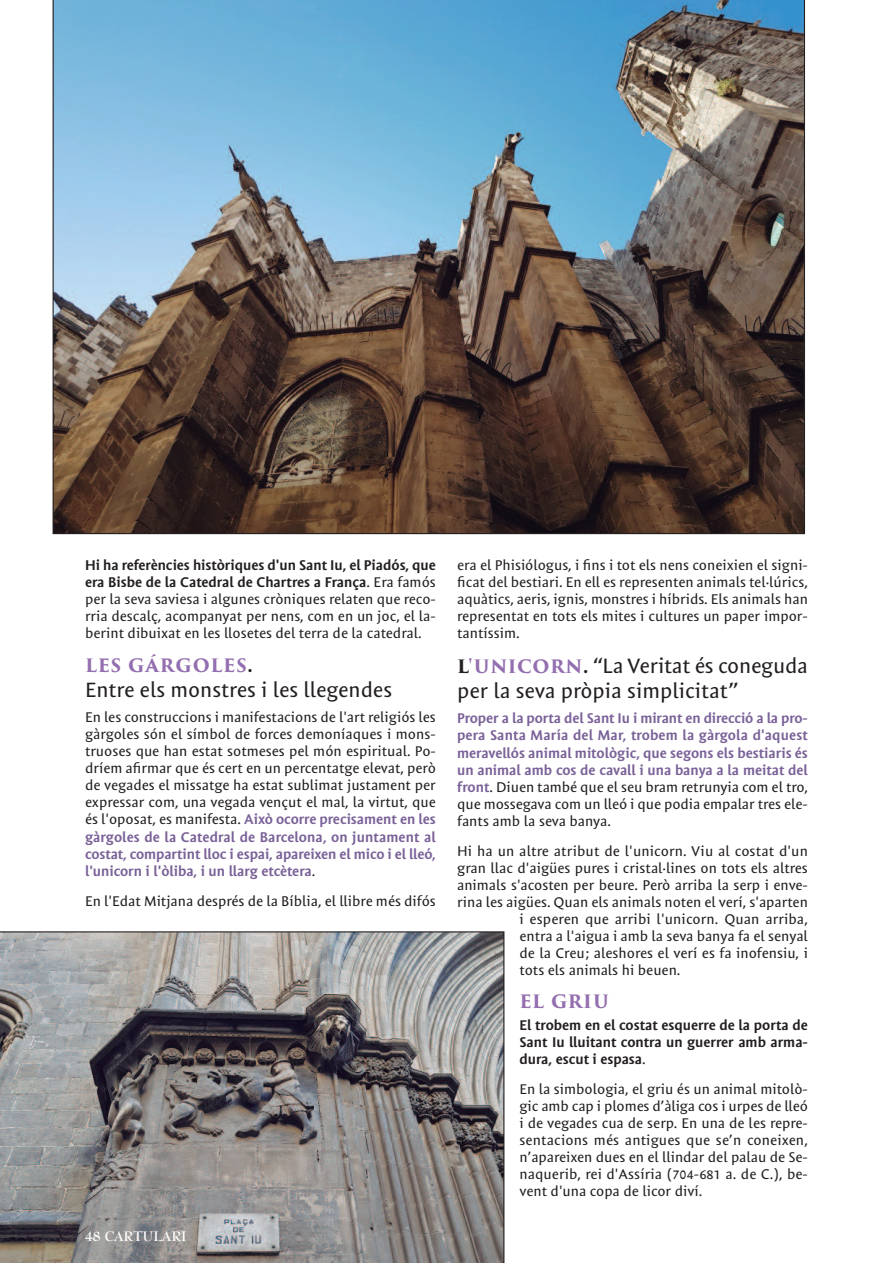
<style>
.page{position:relative;width:893px;height:1263px;background:#fff}
.page>*{position:absolute;margin:0;border:0;box-sizing:border-box;transform-origin:0 0}
.t1{font:21px/25.2px "Mantika Sans Pro CYR";color:#231f20}
.t2{font:700 18px "Trajan Pro 3";letter-spacing:.05em;color:#946fb0}
.t3{font:14.25px/17.1px "Mantika Sans Pro CYR";color:#231f20;text-align:justify}
.t4{font:700 14.25px/17.1px "Mantika Sans Pro CYR";color:#7a6298;text-align:justify}
.t5{font:700 14.25px/17.1px "Mantika Sans Pro CYR";color:#231f20;text-align:justify}
.t6{font:700 13.5px "Bernhard Modern BT";color:#fff}
.s1{font-weight:700}
.s2{color:#231f20}
.s3{font-weight:700;color:#7a6298}
.s4{font-family:"Trajan Pro 3";font-weight:700;font-size:18px}
.s5{font-family:"Trajan Pro 3";font-weight:700;font-size:18px;color:#946fb0}
.s6{font-weight:400;color:#231f20}
.s7{font-weight:400}
</style>
<div class="page">
<img style="left:53px;top:0;width:752px;height:534px">
<img style="left:0;top:931px;width:504px;height:332px">
<p class="t3" style="left:85px;top:557px;width:352px"><span class="s1">Hi ha referències històriques d'un Sant Iu, el Piadós, que era Bisbe de la Catedral de Chartres a França</span>. Era famós per la seva saviesa i algunes cròniques relaten que reco&shy;rria descalç, acompanyat per nens, com en un joc, el la&shy;berint dibuixat en les llosetes del terra de la catedral.</p>
<p class="t2" style="left:85px;top:659px;width:169px">LES GÁRGOLES<span class="s2">.</span></p>
<h1 class="t1" style="left:85px;top:678px;width:309px">Entre els monstres i les llegendes</h1>
<p class="t3" style="left:85px;top:709px;width:352px">En les construccions i manifestacions de l'art religiós les gàrgoles són el símbol de forces demoníaques i mons&shy;truoses que han estat sotmeses pel món espiritual. Po&shy;dríem afirmar que és cert en un percentatge elevat, però de vegades el missatge ha estat sublimat justament per expressar com, una vegada vençut el mal, la virtut, que és l'oposat, es manifesta. <span class="s3">Això ocorre precisament en les gàrgoles de la Catedral de Barcelona, on juntament al costat, compartint lloc i espai, apareixen el mico i el lleó, l'unicorn i l'òliba, i un llarg etcètera</span>.</p>
<p class="t3" style="left:85px;top:893px;width:352px">En l'Edat Mitjana després de la Bíblia, el llibre més difós</p>
<p class="t6" style="left:85px;top:1228px;width:103px">48 CARTULARI</p>
<p class="t3" style="left:457px;top:557px;width:352px">era el Phisiólogus, i fins i tot els nens coneixien el signi&shy;ficat del bestiari. En ell es representen animals tel·lúrics, aquàtics, aeris, ignis, monstres i híbrids. Els animals han representat en tots els mites i cultures un paper impor&shy;tantíssim.</p>
<h1 class="t1" style="left:457px;top:655px;width:352px"><span class="s4">L</span><span class="s5">'UNICORN</span><span class="s4">.</span> “La Veritat és coneguda per la seva pròpia simplicitat”</h1>
<p class="t4" style="left:457px;top:711px;width:352px">Proper a la porta del Sant Iu i mirant en direcció a la pro&shy;pera Santa María del Mar, trobem la gàrgola d'aquest meravellós animal mitològic, que segons els bestiaris és un animal amb cos de cavall i una banya a la meitat del front<span class="s6">. Diuen també que el seu bram retrunyia com el tro, que mossegava com un lleó i que podia empalar tres ele&shy;fants amb la seva banya.</span></p>
<p class="t3" style="left:457px;top:843px;width:352px">Hi ha un altre atribut de l'unicorn. Viu al costat d'un</p>
<p class="t3" style="left:457px;top:860px;width:352px">gran llac d'aigües pures i cristal·lines on tots els altres</p>
<p class="t3" style="left:457px;top:877px;width:352px">animals s'acosten per beure. Però arriba la serp i enve-</p>
<p class="t3" style="left:457px;top:895px;width:352px">rina les aigües. Quan els animals noten el verí, s'aparten</p>
<p class="t3" style="left:519px;top:912px;width:290px">i esperen que arribi l'unicorn. Quan arriba,</p>
<p class="t3" style="left:519px;top:929px;width:290px">entra a l'aigua i amb la seva banya fa el senyal</p>
<p class="t3" style="left:519px;top:946px;width:290px">de la Creu; aleshores el verí es fa inofensiu, i</p>
<p class="t3" style="left:519px;top:963px;width:163px">tots els animals hi beuen.</p>
<p class="t2" style="left:519px;top:994px;width:91px">EL GRIU</p>
<p class="t5" style="left:519px;top:1017px;width:290px">El trobem en el costat esquerre de la porta de Sant Iu lluitant contra un guerrer amb arma&shy;dura, escut i espasa<span class="s7">.</span></p>
<p class="t3" style="left:519px;top:1081px;width:290px">En la simbologia, el griu és un animal mitolò&shy;gic amb cap i plomes d’àliga cos i urpes de lleó i de vegades cua de serp. En una de les repre&shy;sentacions més antigues que se’n coneixen, n’apareixen dues en el llindar del palau de Se&shy;naquerib, rei d'Assíria (704-681 a. de C.), be&shy;vent d'una copa de licor diví.</p>
</div>
